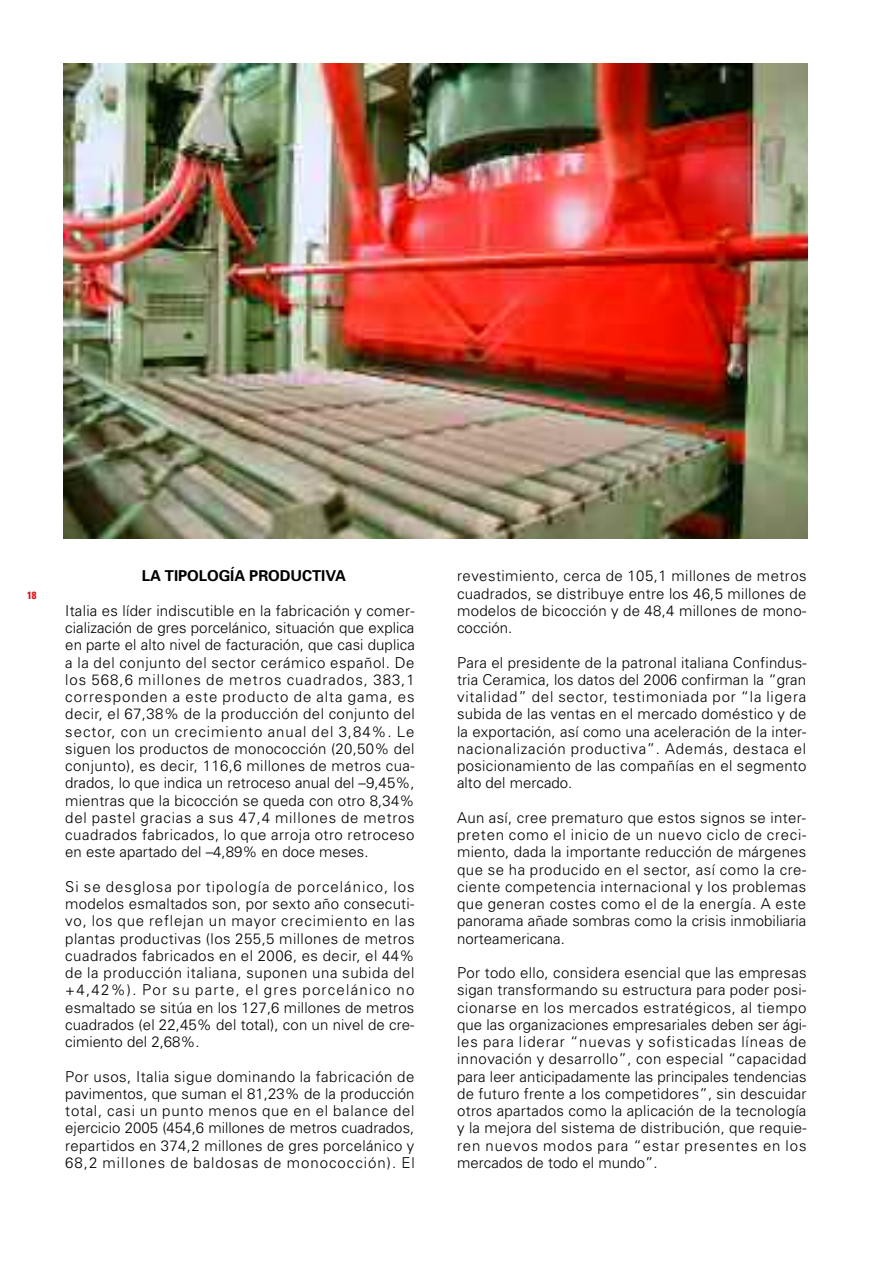
<style>
.page{position:relative;width:893px;height:1263px;background:#fff}
.page>*{position:absolute;margin:0;border:0;box-sizing:border-box;transform-origin:0 0}
.t1{font:300 15px/17.2px "Univers";letter-spacing:.015em;color:#000;text-align:justify}
.t2{font:700 15px "Univers";letter-spacing:-.005em;color:#000}
.t3{font:700 condensed 10.5px "Univers";color:#eb000e}
</style>
<div class="page">
<img style="left:64px;top:64px;width:744px;height:475px">
<p class="t3" style="left:27px;top:591px;width:11px">18</p>
<p class="t2" style="left:142px;top:570px;width:206px">LA TIPOLOGÍA PRODUCTIVA</p>
<p class="t1" style="left:65px;top:603px;width:351px">Italia es líder indiscutible en la fabricación y comer&shy;cialización de gres porcelánico, situación que explica en parte el alto nivel de facturación, que casi duplica a la del conjunto del sector cerámico español. De los 568,6 millones de metros cuadrados, 383,1 corresponden a este producto de alta gama, es decir, el 67,38% de la producción del conjunto del sector, con un crecimiento anual del 3,84%. Le siguen los productos de monococción (20,50% del conjunto), es decir, 116,6 millones de metros cua&shy;drados, lo que indica un retroceso anual del –9,45%, mientras que la bicocción se queda con otro 8,34% del pastel gracias a sus 47,4 millones de metros cuadrados fabricados, lo que arroja otro retroceso en este apartado del –4,89% en doce meses.</p>
<p class="t1" style="left:65px;top:879px;width:351px">Si se desglosa por tipología de porcelánico, los modelos esmaltados son, por sexto año consecuti&shy;vo, los que reflejan un mayor crecimiento en las plantas productivas (los 255,5 millones de metros cuadrados fabricados en el 2006, es decir, el 44% de la producción italiana, suponen una subida del +4,42%). Por su parte, el gres porcelánico no esmaltado se sitúa en los 127,6 millones de metros cuadrados (el 22,45% del total), con un nivel de cre&shy;cimiento del 2,68%.</p>
<p class="t1" style="left:65px;top:1069px;width:351px">Por usos, Italia sigue dominando la fabricación de pavimentos, que suman el 81,23% de la producción total, casi un punto menos que en el balance del ejercicio 2005 (454,6 millones de metros cuadrados, repartidos en 374,2 millones de gres porcelánico y 68,2 millones de baldosas de monococción). El</p>
<p class="t1" style="left:457px;top:569px;width:351px">revestimiento, cerca de 105,1 millones de metros cuadrados, se distribuye entre los 46,5 millones de modelos de bicocción y de 48,4 millones de mono&shy;cocción.</p>
<p class="t1" style="left:457px;top:655px;width:351px">Para el presidente de la patronal italiana Confindus&shy;tria Ceramica, los datos del 2006 confirman la “gran vitalidad” del sector, testimoniada por “la ligera subida de las ventas en el mercado doméstico y de la exportación, así como una aceleración de la inter&shy;nacionalización productiva”. Además, destaca el posicionamiento de las compañías en el segmento alto del mercado.</p>
<p class="t1" style="left:457px;top:810px;width:351px">Aun así, cree prematuro que estos signos se inter&shy;preten como el inicio de un nuevo ciclo de creci&shy;miento, dada la importante reducción de márgenes que se ha producido en el sector, así como la cre&shy;ciente competencia internacional y los problemas que generan costes como el de la energía. A este panorama añade sombras como la crisis inmobiliaria norteamericana.</p>
<p class="t1" style="left:457px;top:965px;width:351px">Por todo ello, considera esencial que las empresas sigan transformando su estructura para poder posi&shy;cionarse en los mercados estratégicos, al tiempo que las organizaciones empresariales deben ser ági&shy;les para liderar “nuevas y sofisticadas líneas de innovación y desarrollo”, con especial “capacidad para leer anticipadamente las principales tendencias de futuro frente a los competidores”, sin descuidar otros apartados como la aplicación de la tecnología y la mejora del sistema de distribución, que requie&shy;ren nuevos modos para “estar presentes en los mercados de todo el mundo”.</p>
</div>
